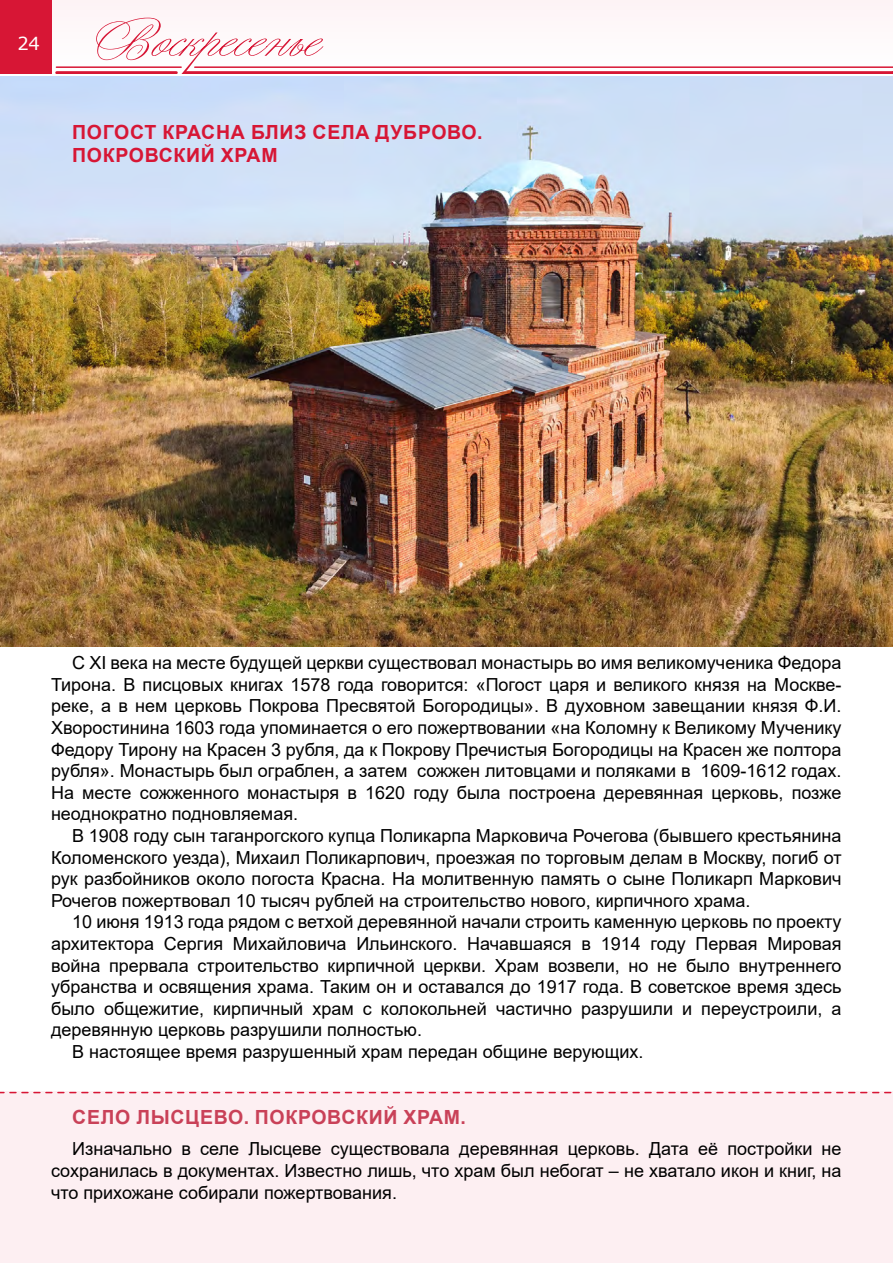
<style>
.page{position:relative;width:893px;height:1263px;background:#fff}
.page>*{position:absolute;margin:0;border:0;box-sizing:border-box;transform-origin:0 0}
.t1{font:700 19.5px "Arial";letter-spacing:.035em;color:#d71635}
.t2{font:700 19.5px "Arial";letter-spacing:.035em;color:#c94158}
.t3{font:18px/21.6px "Arial";color:#000;text-align:justify}
.t4{font:18px "Verdana";color:#fff}
</style>
<div class="page">
<div style="left:0;top:0;width:893px;height:67px;background:#fef8f9"></div>
<hr style="left:184px;top:71px;width:709px;height:3px;background:#d71635">
<hr style="left:57px;top:71px;width:119px;height:3px;background:#d71635">
<hr style="left:56px;top:66px;width:125px;height:2px;background:#d71635">
<hr style="left:195px;top:66px;width:698px;height:2px;background:#d71635">
<svg style="left:96px;top:18px;width:227px;height:56px"></svg>
<div style="left:0;top:0;width:51px;height:74px;background:#d71635"></div>
<img style="left:0;top:76px;width:893px;height:570px">
<div style="left:0;top:1092px;width:893px;height:171px;background:#fdeff2"></div>
<svg style="left:0;top:1092px;width:891px;height:1px"></svg>
<p class="t4" style="left:17px;top:31px;width:24px">24</p>
<p class="t1" style="left:72px;top:118px;width:412px">ПОГОСТ КРАСНА БЛИЗ СЕЛА ДУБРОВО.</p>
<p class="t1" style="left:72px;top:142px;width:207px">ПОКРОВСКИЙ ХРАМ</p>
<p class="t3" style="left:51px;top:652px;width:792px;text-indent:21px">С XI века на месте будущей церкви существовал монастырь во имя великомученика Федора Тирона. В писцовых книгах 1578 года говорится: «Погост царя и великого князя на Москве&shy;реке, а в нем церковь Покрова Пресвятой Богородицы». В духовном завещании князя Ф.И.<br>Хворостинина 1603 года упоминается о его пожертвовании «на Коломну к Великому Мученику Федору Тирону на Красен 3 рубля, да к Покрову Пречистыя Богородицы на Красен же полтора рубля». Монастырь был ограблен, а затем сожжен литовцами и поляками в 1609-1612 годах.<br>На месте сожженного монастыря в 1620 году была построена деревянная церковь, позже неоднократно подновляемая.</p>
<p class="t3" style="left:51px;top:825px;width:792px;text-indent:21px">В 1908 году сын таганрогского купца Поликарпа Марковича Рочегова (бывшего крестьянина Коломенского уезда), Михаил Поликарпович, проезжая по торговым делам в Москву, погиб от рук разбойников около погоста Красна. На молитвенную память о сыне Поликарп Маркович Рочегов пожертвовал 10 тысяч рублей на строительство нового, кирпичного храма.</p>
<p class="t3" style="left:51px;top:911px;width:792px;text-indent:21px">10 июня 1913 года рядом с ветхой деревянной начали строить каменную церковь по проекту архитектора Сергия Михайловича Ильинского. Начавшаяся в 1914 году Первая Мировая война прервала строительство кирпичной церкви. Храм возвели, но не было внутреннего убранства и освящения храма. Таким он и оставался до 1917 года. В советское время здесь было общежитие, кирпичный храм с колокольней частично разрушили и переустроили, а деревянную церковь разрушили полностью.</p>
<p class="t3" style="left:72px;top:1041px;width:573px">В настоящее время разрушенный храм передан общине верующих.</p>
<p class="t2" style="left:72px;top:1103px;width:395px">СЕЛО ЛЫСЦЕВО. ПОКРОВСКИЙ ХРАМ.</p>
<p class="t3" style="left:51px;top:1138px;width:792px;text-indent:21px">Изначально в селе Лысцеве существовала деревянная церковь. Дата её постройки не сохранилась в документах. Известно лишь, что храм был небогат – не хватало икон и книг, на что прихожане собирали пожертвования.</p>
</div>
